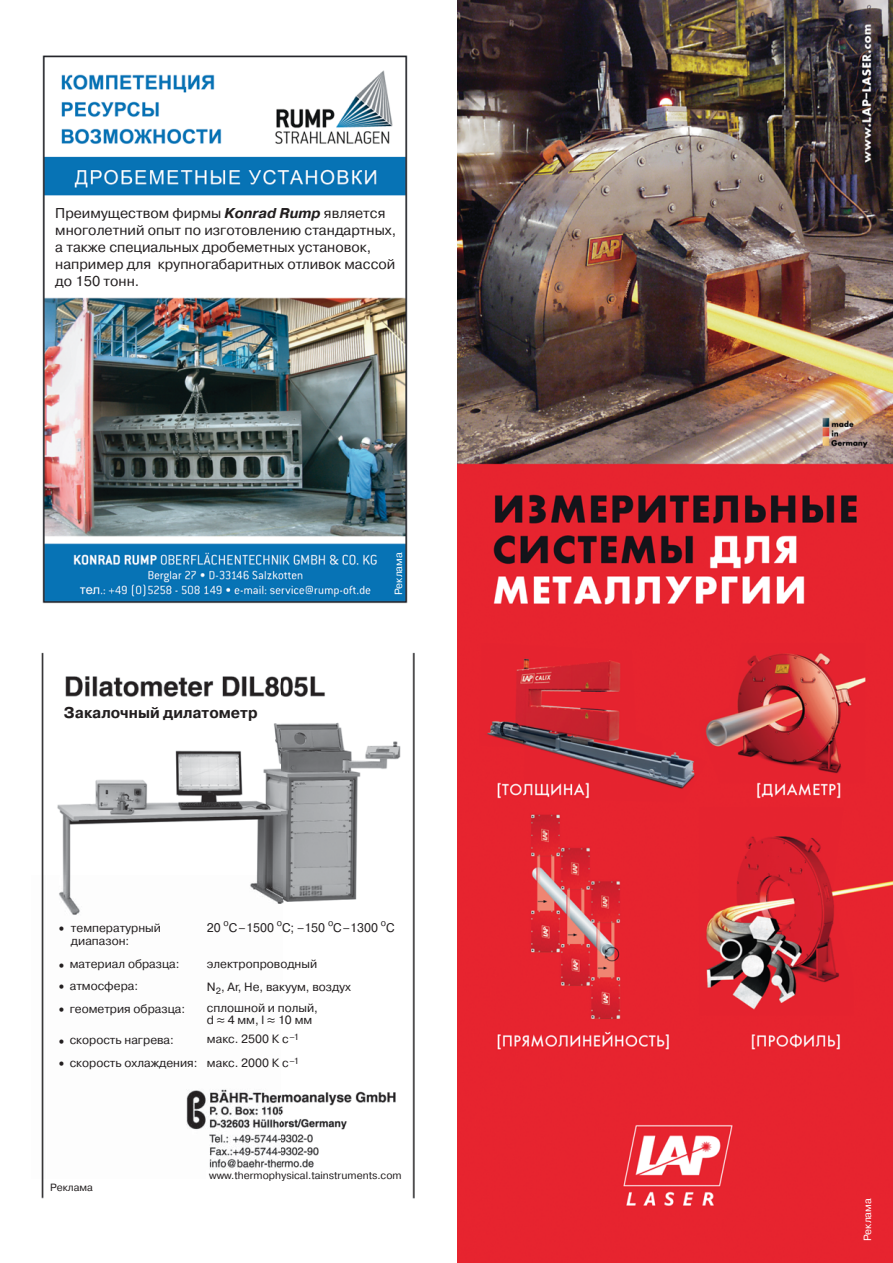
<style>
.page{position:relative;width:893px;height:1263px;background:#fff}
.page>*{position:absolute;margin:0;border:0;box-sizing:border-box;transform-origin:0 0}
.t1{font:21.15px/36.9px "Pragmatica C";color:#221e1f;scale:.96 1}
.t2{font:700 15.6px "Pragmatica C";color:#221e1f;scale:.96 1}
.t3{font:14.25px/17.1px "Pragmatica C";color:#221e1f}
.t4{font:12.45px "Pragmatica C";color:#221e1f;scale:.96 1}
.t5{font:12px/22.5px "Pragmatica C";color:#221e1f}
.t6{font:10.5px "Pragmatica C";color:#221e1f}
.t7{font:10.5px "Pragmatica C";color:#fff}
.t8{font:10.5px "Pragmatica C";color:#231f20}
.t9{font:9.3px "Pragmatica C";color:#221e1f;scale:.96 1}
.s1{font-weight:700;font-style:italic}
.s2{font-family:"Myriad Pro";font-size:13.5px}
</style>
<div class="page">
<img style="left:458px;top:0;width:435px;height:1263px">
<img style="left:42px;top:55px;width:366px;height:549px">
<img style="left:41px;top:652px;width:374px;height:547px">
<div style="left:206px;top:1170px;width:108px;height:10px;background:#fff"></div>
<p class="t3" style="left:55px;top:205px;width:342px">Преимуществом фирмы <span class="s1">Konrad Rump</span> является многолетний опыт по изготовлению стандартных, а также специальных дробеметных установок, например для крупногабаритных отливок массой до 150 тонн.</p>
<h2 class="t2" style="left:64px;top:707px;width:203px">Закалочный дилатометр</h2>
<p class="t7" style="left:395px;top:595px;width:44px;rotate:-90deg">Реклама</p>
<p class="t5" style="left:71px;top:922px;width:92px;line-height:13.5px">температурный диапазон:</p>
<h1 class="t1" style="left:55px;top:912px;width:14px">• •</h1>
<h1 class="t1" style="left:55px;top:977px;width:14px;line-height:22.8px">• •</h1>
<h1 class="t1" style="left:55px;top:1032px;width:14px;line-height:22.5px">• •</h1>
<p class="t5" style="left:70px;top:953px;width:117px">материал образца: атмосфера: геометрия образца:</p>
<p class="t5" style="left:70px;top:1030px;width:129px">скорость нагрева: скорость охлаждения:</p>
<p class="t4" style="left:207px;top:923px;width:16px">20</p>
<p class="t9" style="left:224px;top:919px;width:7px">о</p>
<p class="t4" style="left:229px;top:923px;width:48px">С – 1500</p>
<p class="t9" style="left:277px;top:919px;width:7px">о</p>
<p class="t4" style="left:282px;top:923px;width:46px">С; –150</p>
<p class="t9" style="left:328px;top:919px;width:7px">о</p>
<p class="t4" style="left:333px;top:923px;width:48px">С – 1300</p>
<p class="t9" style="left:381px;top:919px;width:7px">о</p>
<p class="t4" style="left:386px;top:923px;width:10px">С</p>
<p class="t5" style="left:207px;top:954px;width:146px;line-height:22px">электропроводный<br>N<sub>2</sub>, Ar, He, вакуум, воздух сплошной и полый,</p>
<p class="t5" style="left:207px;top:1012px;width:107px;line-height:18.8px">d <span class="s2">≈</span> 4 мм, l <span class="s2">≈</span> 10 мм макс. 2500 К с<sup>–1</sup></p>
<p class="t5" style="left:207px;top:1052px;width:94px">макс. 2000 К с<sup>–1</sup></p>
<p class="t8" style="left:50px;top:1184px;width:44px">Реклама</p>
<p class="t6" style="left:209px;top:1171px;width:194px">www.thermophysical.tainstruments.com</p>
<p class="t7" style="left:863px;top:1241px;width:44px;rotate:-90deg">Реклама</p>
</div>
